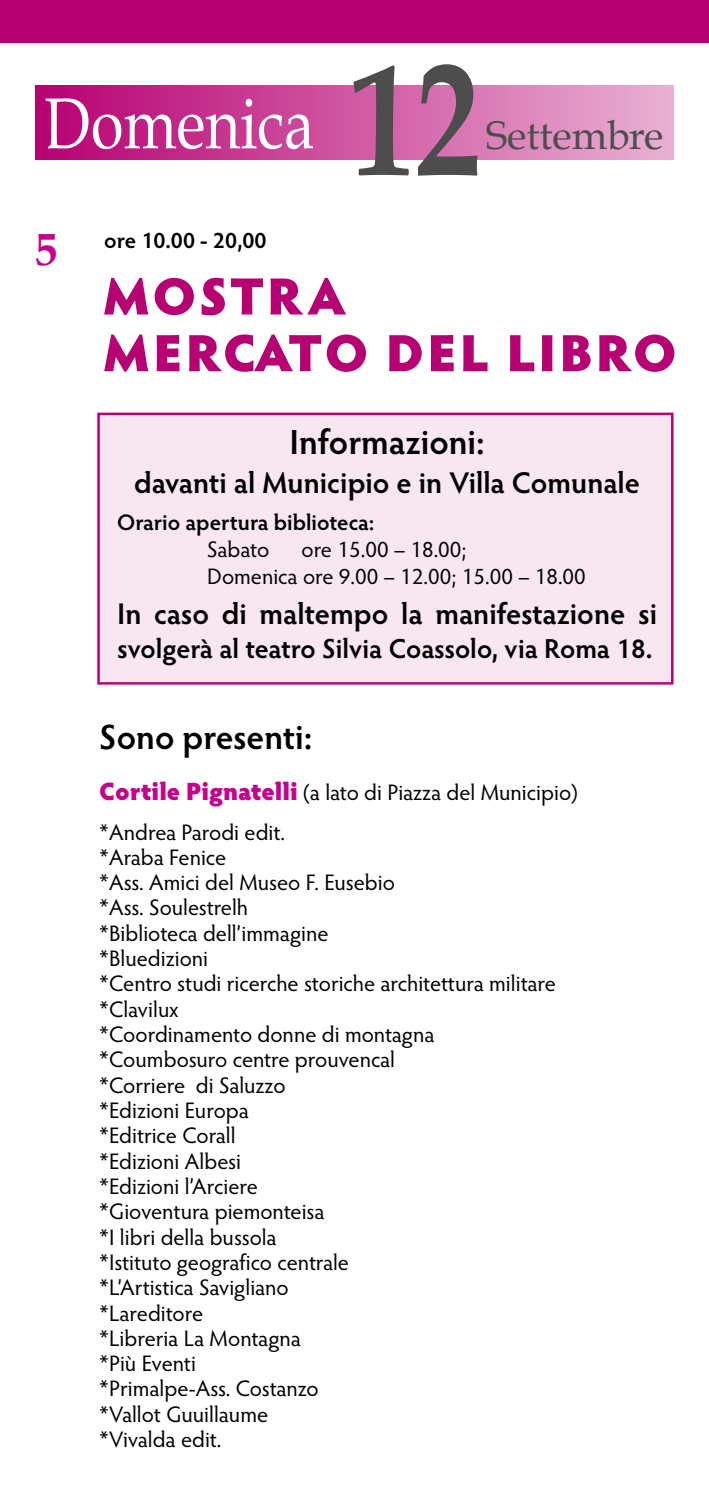
<style>
.page{position:relative;width:709px;height:1489px;background:#fff}
.page>*{position:absolute;margin:0;border:0;box-sizing:border-box;transform-origin:0 0}
.t1{font:700 160px "Book Antiqua";color:#4d4d4d;scale:.8 1}
.t2{font:72px "Book Antiqua";color:#fff;scale:.83 1}
.t3{font:900 52.5px/56.8px "Hypatia Sans Pro";letter-spacing:.045em;color:#b70071}
.t4{font:40px "Book Antiqua";color:#4d4d4d}
.t5{font:600 35px "Hypatia Sans Pro";color:#000}
.t6{font:600 30px "Hypatia Sans Pro";color:#000}
.t7{font:600 27.5px "Hypatia Sans Pro";letter-spacing:-.005em;color:#000}
.t8{font:22.5px/25.2px "Hypatia Sans Pro";color:#000}
.t9{font:600 22.5px "Hypatia Sans Pro";color:#000}
.s1{font-family:"Book Antiqua";font-weight:700;font-size:45px;color:#c7008d}
.s2{font-weight:900;font-size:25px;color:#c7008d}
</style>
<div class="page">
<div style="left:0;top:0;width:709px;height:43px;background:#b70071"></div>
<div style="left:35px;top:85px;width:638px;height:75px;background:linear-gradient(to right,#b70072,#e9b0d3)"></div>
<div style="left:100px;top:415px;width:571px;height:267px;background:#f8e6f1"></div>
<div style="left:97px;top:412px;width:576px;height:272px;border:2px solid #b70071"></div>
<h2 class="t2" style="left:44px;top:82px;width:327px">Domenica</h2>
<p class="t9" style="left:35px;top:231px;width:233px"><span class="s1">5</span> ore 10.00 - 20,00</p>
<h1 class="t1" style="left:352px;top:27px;width:162px">12</h1>
<h3 class="t4" style="left:486px;top:112px;width:179px">Settembre</h3>
<h3 class="t3" style="left:103px;top:273px;width:574px">MOSTRA<br>MERCATO DEL LIBRO</h3>
<h3 class="t5" style="left:289px;top:428px;width:197px">Informazioni:</h3>
<h3 class="t6" style="left:134px;top:470px;width:507px">davanti al Municipio e in Villa Comunale</h3>
<p class="t9" style="left:117px;top:513px;width:259px">Orario apertura biblioteca:</p>
<p class="t8" style="left:207px;top:539px;width:64px">Sabato</p>
<p class="t8" style="left:207px;top:538px;width:380px;line-height:27px;text-indent:94px">ore 15.00 – 18.00;<br>Domenica ore 9.00 – 12.00; 15.00 – 18.00</p>
<h3 class="t6" style="left:117px;top:602px;width:541px">In caso di maltempo la manifestazione si</h3>
<p class="t7" style="left:117px;top:638px;width:537px">svolgerà al teatro Silvia Coassolo, via Roma 18.</p>
<h3 class="t5" style="left:99px;top:723px;width:215px">Sono presenti:</h3>
<p class="t8" style="left:99px;top:774px;width:480px;line-height:39.5px"><span class="s2">Cortile Pignatelli</span> (a lato di Piazza del Municipio) *Andrea Parodi edit.</p>
<p class="t8" style="left:99px;top:846px;width:458px">*Araba Fenice<br>*Ass. Amici del Museo F. Eusebio<br>*Ass. Soulestrelh<br>*Biblioteca dell’immagine<br>*Bluedizioni<br>*Centro studi ricerche storiche architettura militare *Clavilux<br>*Coordinamento donne di montagna *Coumbosuro centre prouvencal<br>*Corriere di Saluzzo<br>*Edizioni Europa<br>*Editrice Corall<br>*Edizioni Albesi<br>*Edizioni l’Arciere<br>*Gioventura piemonteisa<br>*I libri della bussola<br>*Istituto geografico centrale<br>*L’Artistica Savigliano<br>*Lareditore<br>*Libreria La Montagna<br>*Più Eventi<br>*Primalpe-Ass. Costanzo<br>*Vallot Guuillaume<br>*Vivalda edit.</p>
</div>
